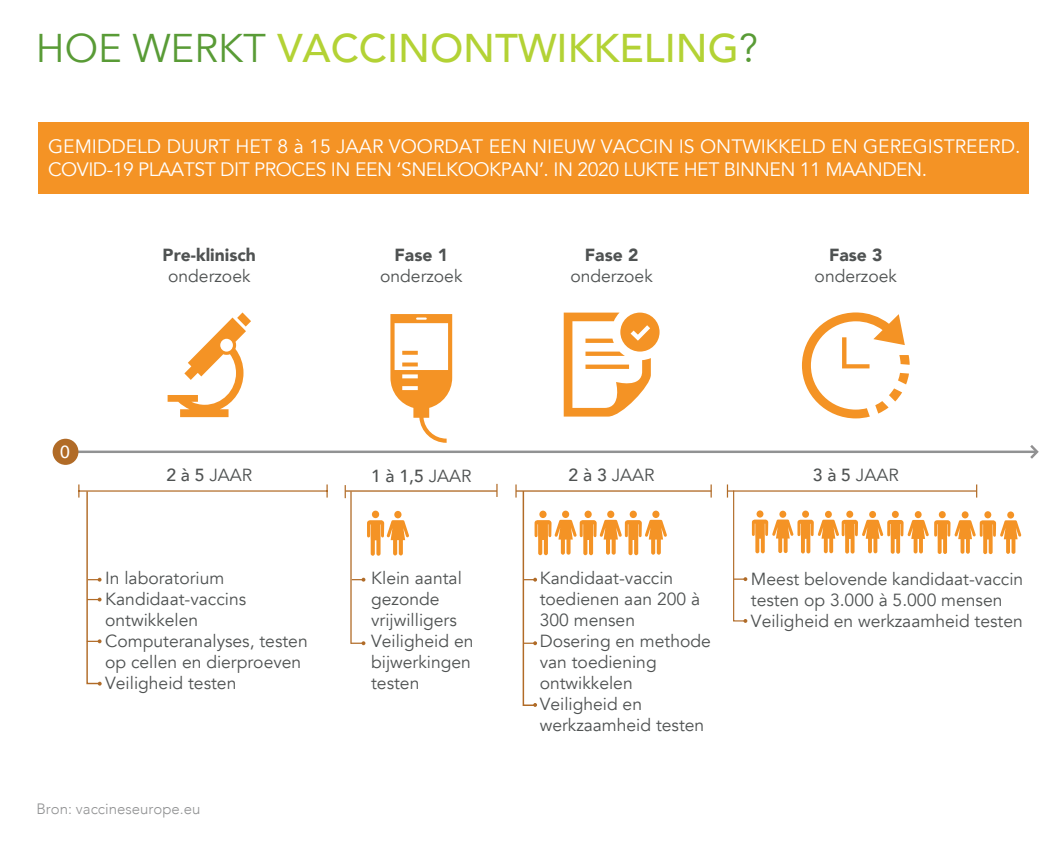
<style>
.page{position:relative;width:1063px;height:851px;background:#fff}
.page>*{position:absolute;margin:0;border:0;box-sizing:border-box;transform-origin:0 0}
.t1{font:500 40px "Avenir";color:#b3d235}
.t2{font:19.5px/23.2px "Avenir";color:#fff}
.t3{font:17.5px/21px "Avenir";color:#4f5252}
.t4{font:900 17.5px "Avenir";color:#4f5252}
.t5{font:500 17.5px "Avenir";color:#4f5252}
.t6{font:500 17.5px "Avenir";color:#fff}
.t7{font:300 15px "Avenir";color:#919293}
.s1{font-weight:400;color:#599b36}
.s2{font-weight:500}
.s3{font-weight:400}
</style>
<div class="page">
<hr style="left:350px;top:491px;width:2px;height:152px;background:#b16b27">
<svg style="left:1030px;top:445px;width:9px;height:14px"></svg>
<hr style="left:66px;top:450px;width:971px;height:3px;background:#919293">
<svg style="left:78px;top:484px;width:1px;height:13px"></svg>
<svg style="left:326px;top:484px;width:2px;height:13px"></svg>
<hr style="left:79px;top:490px;width:248px;height:1px;background:#b16b27">
<svg style="left:802px;top:312px;width:108px;height:106px"></svg>
<svg style="left:168px;top:312px;width:83px;height:105px"></svg>
<svg style="left:390px;top:314px;width:62px;height:128px"></svg>
<svg style="left:564px;top:312px;width:96px;height:104px"></svg>
<svg style="left:367px;top:511px;width:42px;height:44px"></svg>
<div style="left:38px;top:122px;width:990px;height:71px;background:#f49325"></div>
<svg style="left:86px;top:490px;width:16px;height:195px"></svg>
<svg style="left:352px;top:577px;width:13px;height:4px"></svg>
<svg style="left:351px;top:641px;width:14px;height:4px"></svg>
<svg style="left:727px;top:484px;width:294px;height:138px"></svg>
<hr style="left:728px;top:490px;width:249px;height:1px;background:#b16b27">
<svg style="left:515px;top:484px;width:152px;height:222px"></svg>
<svg style="left:711px;top:484px;width:1px;height:13px"></svg>
<hr style="left:516px;top:490px;width:195px;height:1px;background:#b16b27">
<hr style="left:345px;top:490px;width:152px;height:1px;background:#b16b27">
<svg style="left:345px;top:485px;width:1px;height:13px"></svg>
<svg style="left:496px;top:484px;width:2px;height:13px"></svg>
<div style="left:53px;top:438px;width:25px;height:27px;background:#b16b27;border-radius:50%"></div>
<h1 class="t1" style="left:36px;top:14px;width:724px"><span class="s1">HOE WERKT</span> VACCINONTWIKKELING<span class="s1">?</span></h1>
<p class="t2" style="left:48px;top:135px;width:974px">GEMIDDELD DUURT HET 8 à 15 JAAR VOORDAT EEN NIEUW VACCIN IS ONTWIKKELD EN GEREGISTREERD.<br>COVID-19 PLAATST DIT PROCES IN EEN ‘SNELKOOKPAN’. IN 2020 LUKTE HET BINNEN 11 MAANDEN.</p>
<p class="t4" style="left:163px;top:240px;width:95px">Pre-klinisch</p>
<p class="t3" style="left:168px;top:266px;width:84px">onderzoek</p>
<p class="t4" style="left:395px;top:240px;width:55px">Fase 1</p>
<p class="t3" style="left:380px;top:266px;width:84px">onderzoek</p>
<p class="t4" style="left:585px;top:240px;width:55px">Fase 2</p>
<p class="t3" style="left:570px;top:266px;width:84px">onderzoek</p>
<p class="t4" style="left:829px;top:240px;width:55px">Fase 3</p>
<p class="t3" style="left:815px;top:266px;width:84px">onderzoek</p>
<p class="t6" style="left:60px;top:437px;width:11px">0</p>
<p class="t3" style="left:166px;top:464px;width:87px"><span class="s2">2 à 5</span> JAAR</p>
<p class="t5" style="left:371px;top:460px;width:102px">1 à 1,5 <span class="s3">JAAR</span></p>
<p class="t3" style="left:569px;top:465px;width:87px"><span class="s2">2 à 3</span> JAAR</p>
<p class="t3" style="left:813px;top:465px;width:87px"><span class="s2">3 à 5</span> JAAR</p>
<p class="t3" style="left:371px;top:568px;width:104px">Klein aantal gezonde vrijwilligers<br>Veiligheid en bijwerkingen testen</p>
<p class="t3" style="left:105px;top:568px;width:204px">In laboratorium<br>Kandidaat-vaccins ontwikkelen<br>Computeranalyses, testen op cellen en dierproeven<br>Veiligheid testen</p>
<p class="t3" style="left:540px;top:568px;width:173px">Kandidaat-vaccin toedienen aan 200 à<br>300 mensen<br>Dosering en methode van toediening ontwikkelen<br>Veiligheid en werkzaamheid testen</p>
<p class="t3" style="left:751px;top:568px;width:274px">Meest belovende kandidaat-vaccin testen op 3.000 à 5.000 mensen<br>Veiligheid en werkzaamheid testen</p>
<p class="t7" style="left:36px;top:800px;width:165px">Bron: vaccineseurope.eu</p>
</div>
